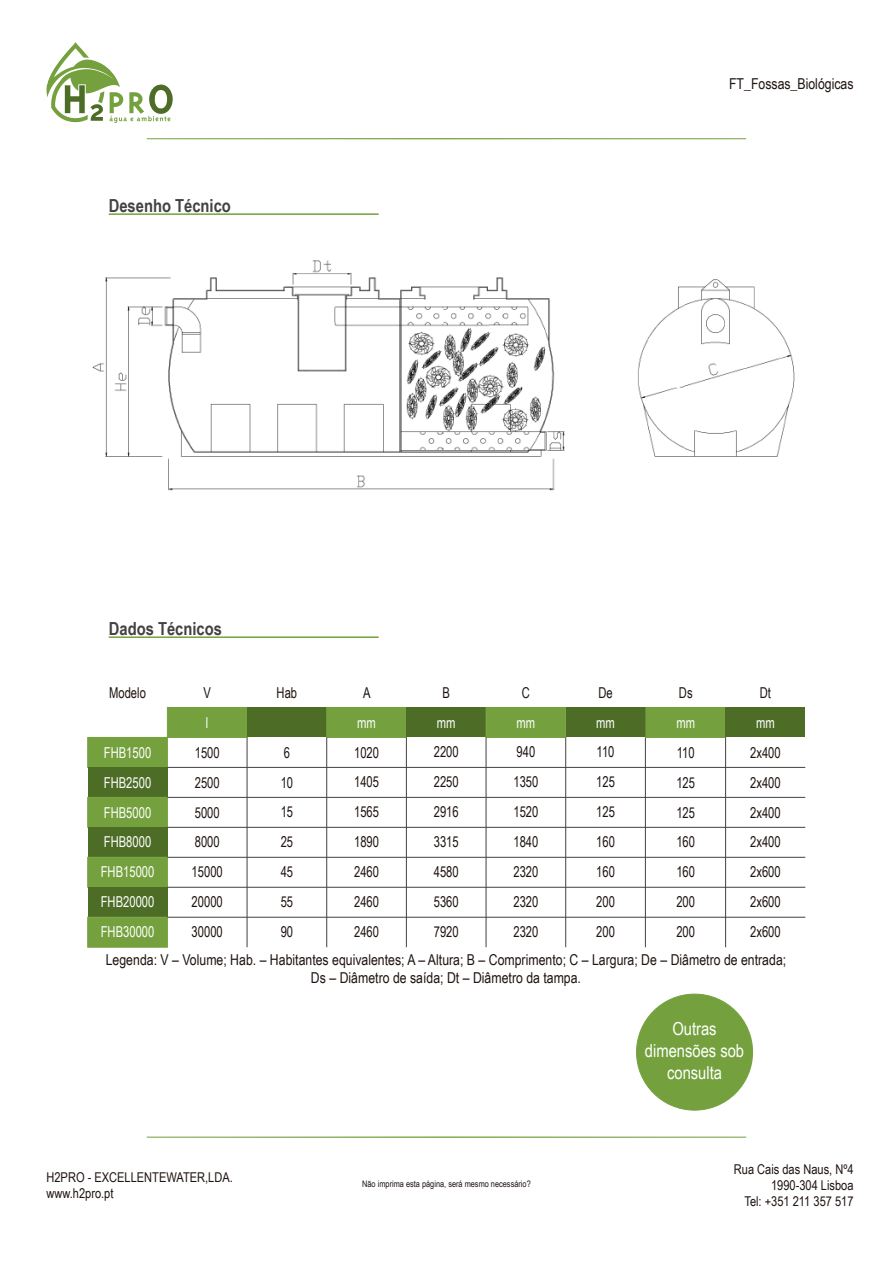
<style>
.page{position:relative;width:893px;height:1263px;background:#fff}
.page>*{position:absolute;margin:0;border:0;box-sizing:border-box;transform-origin:0 0}
.t1{font:700 18px "Arial Narrow";color:#434141}
.t2{font:18px/21.6px "Arial Narrow";color:#fff;text-align:center}
.t3{font:15px/30px "Arial Narrow";color:#1f1410;text-align:justify;scale:.91 1}
.t4{font:15px/18px "Arial Narrow";color:#1f1410;text-align:center}
.t5{font:15px/30px "Arial Narrow";color:#fff;scale:.91 1}
.t6{font:13.5px/16.2px "Arial Narrow";color:#1f1410;text-align:right}
.t7{font:9px "Arial Narrow";color:#1f1410}
</style>
<div class="page">
<svg style="left:47px;top:42px;width:126px;height:81px"></svg>
<svg style="left:147px;top:138px;width:599px;height:1px"></svg>
<svg style="left:147px;top:1137px;width:599px;height:1px"></svg>
<div style="left:167px;top:707px;width:80px;height:31px;background:#74a13d"></div>
<div style="left:247px;top:707px;width:80px;height:30px;background:#4d6d27"></div>
<div style="left:326px;top:707px;width:81px;height:31px;background:#74a13d"></div>
<div style="left:406px;top:707px;width:80px;height:30px;background:#4d6d27"></div>
<div style="left:486px;top:707px;width:80px;height:31px;background:#74a13d"></div>
<div style="left:566px;top:707px;width:79px;height:30px;background:#4d6d27"></div>
<div style="left:87px;top:737px;width:81px;height:31px;background:#74a13d;border:1px solid #74a13d"></div>
<div style="left:88px;top:767px;width:79px;height:30px;background:#4d6d27"></div>
<div style="left:87px;top:797px;width:81px;height:31px;background:#74a13d;border:1px solid #74a13d"></div>
<div style="left:88px;top:827px;width:79px;height:30px;background:#4d6d27"></div>
<div style="left:87px;top:857px;width:81px;height:31px;background:#74a13d;border:1px solid #74a13d"></div>
<div style="left:88px;top:887px;width:79px;height:30px;background:#4d6d27"></div>
<div style="left:87px;top:917px;width:81px;height:30px;background:#74a13d;border:1px solid #74a13d"></div>
<hr style="left:247px;top:737px;width:1px;height:210px;background:#434141">
<hr style="left:326px;top:737px;width:1px;height:210px;background:#434141">
<hr style="left:406px;top:737px;width:1px;height:210px;background:#434141">
<hr style="left:486px;top:737px;width:1px;height:210px;background:#434141">
<hr style="left:565px;top:737px;width:1px;height:210px;background:#434141">
<div style="left:645px;top:707px;width:81px;height:31px;background:#74a13d;border:1px solid #74a13d"></div>
<div style="left:726px;top:707px;width:79px;height:30px;background:#4d6d27"></div>
<hr style="left:725px;top:737px;width:1px;height:210px;background:#434141">
<hr style="left:645px;top:737px;width:1px;height:210px;background:#434141">
<hr style="left:167px;top:767px;width:638px;height:1px;background:#434141">
<hr style="left:167px;top:797px;width:638px;height:1px;background:#434141">
<hr style="left:167px;top:827px;width:638px;height:1px;background:#434141">
<hr style="left:167px;top:857px;width:638px;height:1px;background:#434141">
<hr style="left:167px;top:887px;width:638px;height:1px;background:#434141">
<hr style="left:167px;top:917px;width:638px;height:1px;background:#434141">
<img style="left:92px;top:260px;width:703px;height:231px">
<div style="left:637px;top:994px;width:115px;height:116px;background:#74a13d;border-radius:50%"></div>
<hr style="left:109px;top:213px;width:270px;height:2px;background:#74a13d">
<hr style="left:109px;top:636px;width:270px;height:2px;background:#74a13d">
<p class="t1" style="left:109px;top:192px;width:124px">Desenho Técnico</p>
<p class="t1" style="left:109px;top:615px;width:115px">Dados Técnicos</p>
<p class="t4" style="left:729px;top:74px;width:126px">FT_Fossas_Biológicas</p>
<p class="t3" style="left:109px;top:677px;width:42px">Modelo</p>
<p class="t3" style="left:203px;top:677px;width:10px">V</p>
<p class="t3" style="left:277px;top:677px;width:24px">Hab</p>
<p class="t3" style="left:363px;top:677px;width:10px">A</p>
<p class="t3" style="left:442px;top:677px;width:10px">B</p>
<p class="t3" style="left:522px;top:677px;width:10px">C</p>
<p class="t3" style="left:598px;top:677px;width:17px">De</p>
<p class="t5" style="left:206px;top:707px;width:4px">l</p>
<p class="t5" style="left:357px;top:707px;width:22px">mm</p>
<p class="t5" style="left:437px;top:707px;width:22px">mm</p>
<p class="t5" style="left:517px;top:707px;width:22px">mm</p>
<p class="t5" style="left:596px;top:707px;width:22px">mm</p>
<p class="t5" style="left:101px;top:737px;width:60px">FHB1500<br>FHB2500<br>FHB5000<br>FHB8000<br>FHB15000<br>FHB20000<br>FHB30000</p>
<p class="t3" style="left:192px;top:737px;width:36px;text-align:left">1500<br>2500<br>5000<br>8000<br>15000<br>20000<br>30000</p>
<p class="t3" style="left:281px;top:737px;width:15px;text-align:left">6<br>10<br>15<br>25<br>45<br>55<br>90</p>
<p class="t3" style="left:354px;top:737px;width:29px">1020<br>1405<br>1565<br>1890<br>2460<br>2460<br>2460</p>
<p class="t3" style="left:434px;top:737px;width:29px">2200<br>2250<br>2916<br>3315<br>4580<br>5360<br>7920</p>
<p class="t3" style="left:513px;top:737px;width:29px;text-align:left">940<br>1350<br>1520<br>1840<br>2320<br>2320<br>2320</p>
<p class="t3" style="left:596px;top:736px;width:22px">110<br>125<br>125<br>160<br>160<br>200<br>200</p>
<p class="t4" style="left:106px;top:950px;width:682px">Legenda: V – Volume; Hab. – Habitantes equivalentes; A – Altura; B – Comprimento; C – Largura; De – Diâmetro de entrada;<br>Ds – Diâmetro de saída; Dt – Diâmetro da tampa.</p>
<p class="t3" style="left:679px;top:677px;width:17px">Ds</p>
<p class="t3" style="left:760px;top:677px;width:14px">Dt</p>
<p class="t5" style="left:676px;top:707px;width:22px">mm</p>
<p class="t5" style="left:756px;top:707px;width:22px">mm</p>
<p class="t3" style="left:676px;top:737px;width:22px">110<br>125<br>125<br>160<br>160<br>200<br>200</p>
<p class="t3" style="left:750px;top:737px;width:35px">2x400<br>2x400<br>2x400<br>2x400<br>2x600<br>2x600<br>2x600</p>
<p class="t6" style="left:46px;top:1168px;width:188px;text-align:left">H2PRO - EXCELLENTEWATER,LDA. www.h2pro.pt</p>
<p class="t7" style="left:362px;top:1177px;width:170px">Não imprima esta página, será mesmo necessário?</p>
<p class="t2" style="left:645px;top:1018px;width:101px">Outras dimensões sob consulta</p>
<p class="t6" style="left:734px;top:1160px;width:121px">Rua Cais das Naus, Nº4<br>1990-304 Lisboa<br>Tel: +351 211 357 517</p>
</div>
